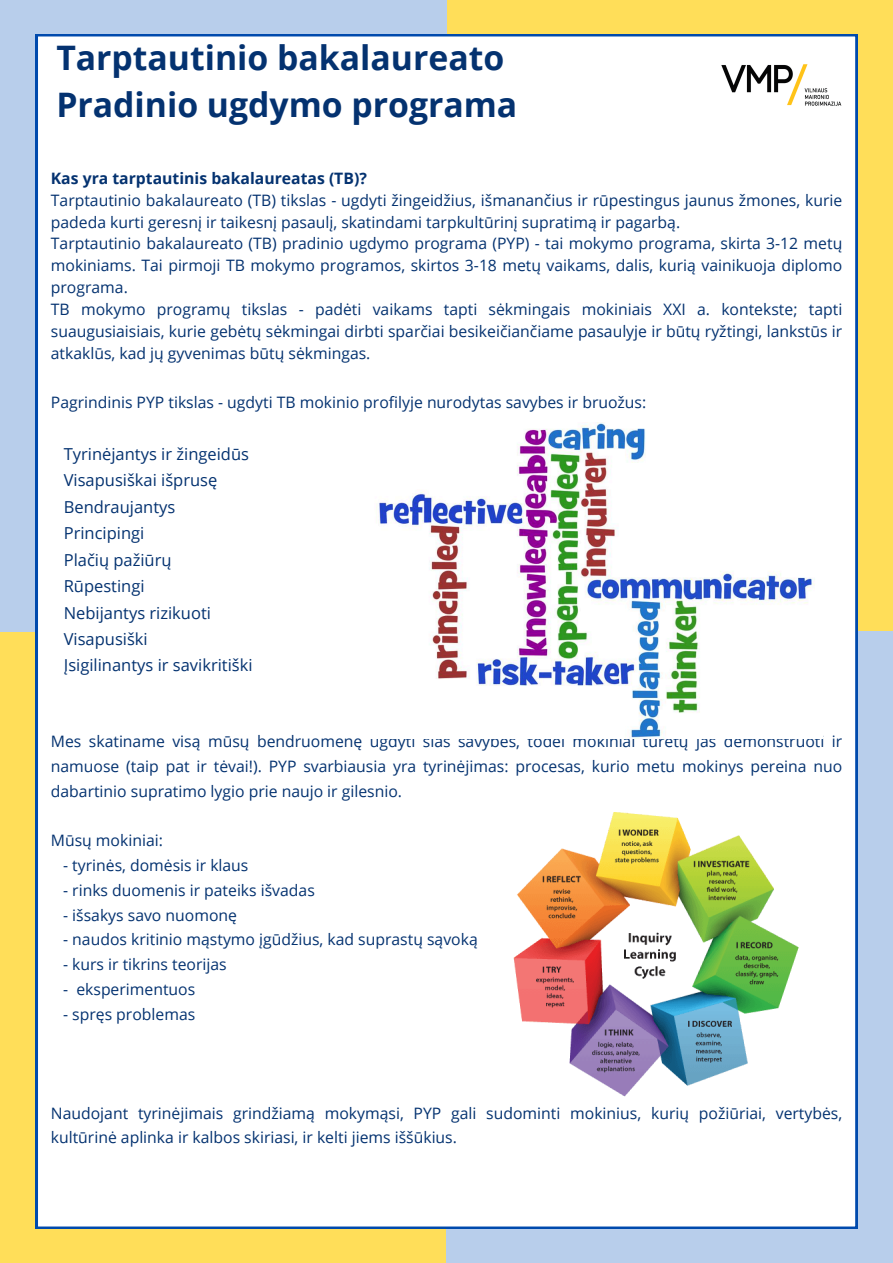
<style>
.page{position:relative;width:893px;height:1263px;background:#ffde59}
.page>*{position:absolute;margin:0;border:0;box-sizing:border-box;transform-origin:0 0}
.t1{font:700 33.75px/47.2px "Open Sans";color:#043270}
.t2{font:16.5px/26.4px "Open Sans";color:#043270}
.t3{font:15.75px/21.9px "Open Sans";color:#043270}
.t4{font:700 15.75px "Open Sans";color:#043270}
</style>
<div class="page">
<div style="left:446px;top:631px;width:447px;height:632px;background:#b8ceeb"></div>
<div style="left:0;top:0;width:446px;height:631px;background:#b8ceeb"></div>
<div style="left:36px;top:34px;width:821px;height:1194px;background:#fff"></div>
<img style="left:701px;top:44px;width:152px;height:72px">
<img style="left:369px;top:422px;width:453px;height:317px">
<img style="left:496px;top:810px;width:319px;height:288px">
<p class="t1" style="left:56px;top:33px;width:462px">Tarptautinio bakalaureato<br>Pradinio ugdymo programa</p>
<p class="t4" style="left:51px;top:167px;width:317px">Kas yra tarptautinis bakalaureatas (TB)?</p>
<p class="t3" style="left:51px;top:189px;width:793px">Tarptautinio bakalaureato (TB) tikslas - ugdyti žingeidžius, išmanančius ir rūpestingus jaunus žmones, kurie padeda kurti geresnį ir taikesnį pasaulį, skatindami tarpkultūrinį supratimą ir pagarbą.<br>Tarptautinio bakalaureato (TB) pradinio ugdymo programa (PYP) - tai mokymo programa, skirta 3-12 metų mokiniams. Tai pirmoji TB mokymo programos, skirtos 3-18 metų vaikams, dalis, kurią vainikuoja diplomo programa.<br>TB mokymo programų tikslas - padėti vaikams tapti sėkmingais mokiniais XXI a. kontekste; tapti suaugusiaisiais, kurie gebėtų sėkmingai dirbti sparčiai besikeičiančiame pasaulyje ir būtų ryžtingi, lankstūs ir atkaklūs, kad jų gyvenimas būtų sėkmingas.</p>
<p class="t3" style="left:51px;top:391px;width:597px">Pagrindinis PYP tikslas - ugdyti TB mokinio profilyje nurodytas savybes ir bruožus:</p>
<p class="t2" style="left:64px;top:440px;width:190px">Tyrinėjantys ir žingeidūs<br>Visapusiškai išprusę<br>Bendraujantys<br>Principingi<br>Plačių pažiūrų<br>Rūpestingi<br>Nebijantys rizikuoti<br>Visapusiški<br>Įsigilinantys ir savikritiški</p>
<p class="t3" style="left:51px;top:729px;width:793px;line-height:24.8px;text-align:justify">Mes skatiname visą mūsų bendruomenę ugdyti šias savybes, todėl mokiniai turėtų jas demonstruoti ir namuose (taip pat ir tėvai!). PYP svarbiausia yra tyrinėjimas: procesas, kurio metu mokinys pereina nuo dabartinio supratimo lygio prie naujo ir gilesnio.</p>
<p class="t3" style="left:51px;top:829px;width:114px">Mūsų mokiniai:</p>
<p class="t3" style="left:63px;top:854px;width:187px">- tyrinės, domėsis ir klaus</p>
<p class="t3" style="left:63px;top:879px;width:253px">- rinks duomenis ir pateiks išvadas</p>
<p class="t3" style="left:63px;top:903px;width:175px">- išsakys savo nuomonę</p>
<p class="t3" style="left:63px;top:928px;width:416px">- naudos kritinio mąstymo įgūdžius, kad suprastų sąvoką</p>
<p class="t3" style="left:63px;top:953px;width:165px">- kurs ir tikrins teorijas</p>
<p class="t3" style="left:63px;top:978px;width:134px">- eksperimentuos</p>
<p class="t3" style="left:63px;top:1002px;width:134px">- spręs problemas</p>
<p class="t3" style="left:51px;top:1100px;width:793px;line-height:24.8px">Naudojant tyrinėjimais grindžiamą mokymąsi, PYP gali sudominti mokinius, kurių požiūriai, vertybės, kultūrinė aplinka ir kalbos skiriasi, ir kelti jiems iššūkius.</p>
</div>
